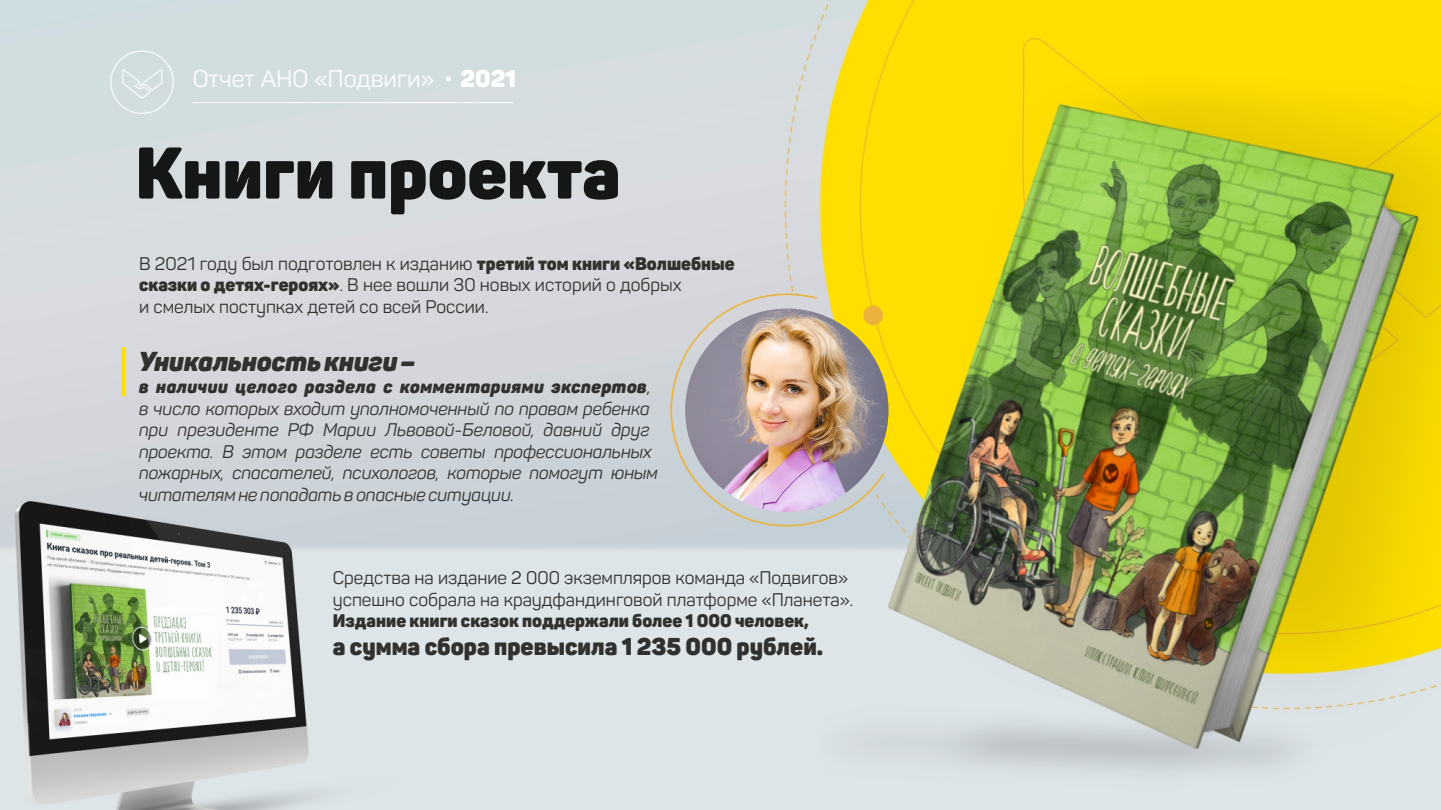
<style>
.page{position:relative;width:1441px;height:810px;background:#fff}
.page>*{position:absolute;margin:0;border:0;box-sizing:border-box;transform-origin:0 0}
.t1{font:900 72px "Panton";color:#151616}
.t2{font:italic 900 27px "Panton";letter-spacing:-.005em;color:#313130}
.t3{font:900 24px "Panton";color:#313130}
.t4{font:24px "Panton";color:#fff}
.t5{font:900 24px "Panton";color:#fff}
.t6{font:italic 18px/21.6px "Panton";letter-spacing:-.005em;color:#313130}
.t7{font:18px/21.6px "Panton";color:#313130}
.t8{font:900 18px "Panton";color:#313130}
.s1{font-weight:900}
</style>
<div class="page">
<img style="left:0;top:0;width:1440px;height:810px">
<hr style="left:193px;top:102px;width:320px;height:1px;background:#fff">
<svg style="left:110px;top:50px;width:64px;height:65px;background:#d5e0e2"></svg>
<img style="left:670px;top:293px;width:214px;height:234px">
<div style="left:863px;top:306px;width:19px;height:19px;background:#ebb23b;border-radius:50%"></div>
<hr style="left:121px;top:347px;width:4px;height:49px;background:#ffdf01">
<h3 class="t4" style="left:193px;top:69px;width:325px">Отчет АНО «Подвиги» <span class="s1">2021</span></h3>
<h3 class="t5" style="left:445px;top:63px;width:8px">.</h3>
<h1 class="t1" style="left:135px;top:145px;width:486px">Книги проекта</h1>
<p class="t7" style="left:139px;top:255px;width:597px">В 2021 году был подготовлен к изданию <span class="s1">третий том книги «Волшебные сказки о детях-героях»</span>. В нее вошли 30 новых историй о добрых<br>и смелых поступках детей со всей России.</p>
<h2 class="t2" style="left:139px;top:351px;width:278px">Уникальность книги –</h2>
<p class="t6" style="left:139px;top:378px;width:520px"><span class="s1">в наличии целого раздела с комментариями экспертов</span>, в число которых входит уполномоченный по правам ребенка при президенте РФ Марии Львовой-Беловой, давний друг проекта. В этом разделе есть советы профессиональных пожарных, спасателей, психологов, которые помогут юным читателям не попадать в опасные ситуации.</p>
<p class="t7" style="left:333px;top:569px;width:522px">Средства на издание 2 000 экземпляров команда «Подвигов» успешно собрала на краудфандинговой платформе «Планета».</p>
<p class="t8" style="left:333px;top:614px;width:477px">Издание книги сказок поддержали более 1 000 человек,</p>
<h3 class="t3" style="left:333px;top:637px;width:492px">а сумма сбора превысила 1 235 000 рублей.</h3>
</div>
